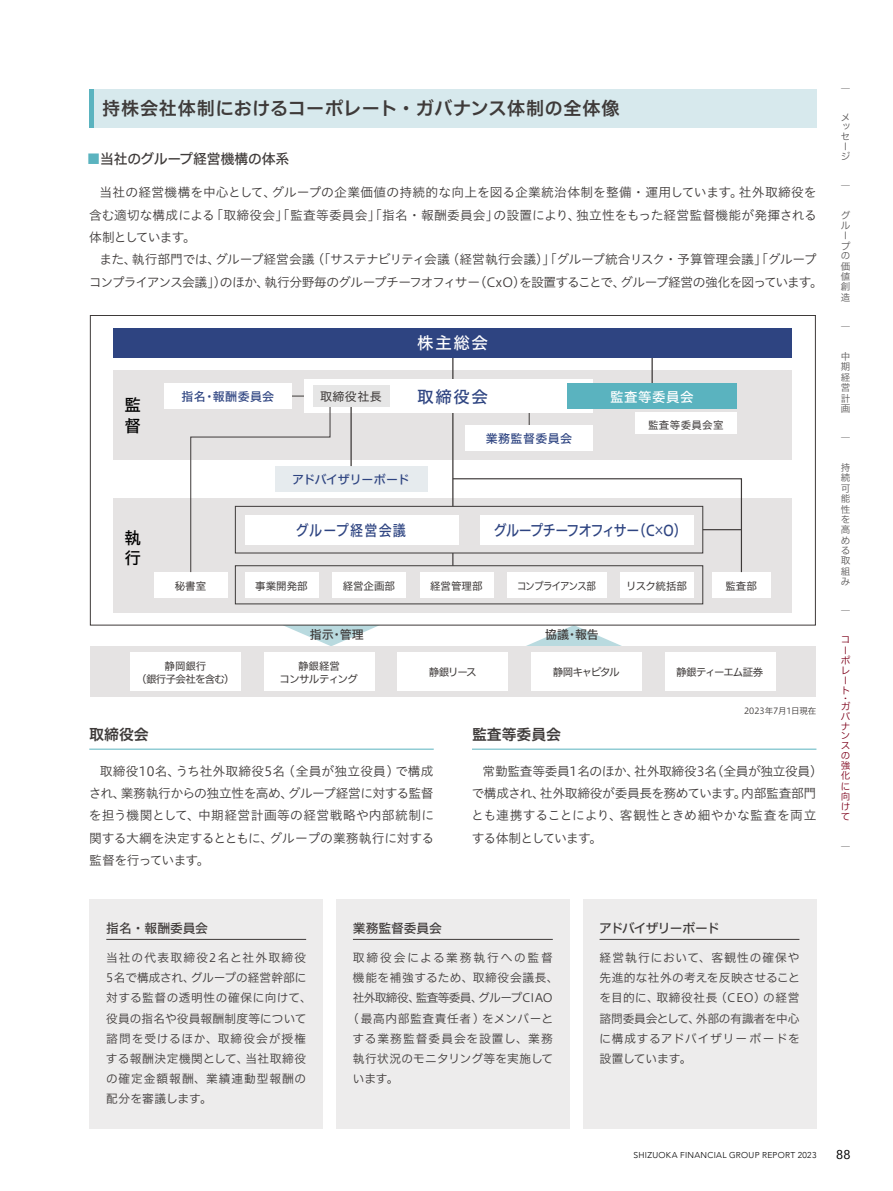
<style>
.page{position:relative;width:893px;height:1191px;background:#fff}
.page>*{position:absolute;margin:0;border:0;box-sizing:border-box;transform-origin:0 0}
.t1{font:18px "Hiragino UD Sans F Std N W6";letter-spacing:.03em;color:#3e3a39}
.t2{font:16.5px "Hiragino UD Sans F Std W5";color:#fff}
.t3{font:16.5px "Hiragino UD Sans F Std W5";color:#2e4481}
.t4{font:16.5px/20.9px "Hiragino UD Sans F Std W5";color:#000}
.t5{font:15px "Hiragino UD Sans F Std W5";letter-spacing:-.07em;color:#2e4481;scale:.87 1}
.t6{font:15px "Hiragino UD Sans F Std W5";letter-spacing:.1em;color:#2e4481;scale:.87 1}
.t7{font:14.85px "Hiragino UD Sans F Std N W6";color:#3e3a39}
.t8{font:13.8px "Hiragino UD Sans F Std N W5";letter-spacing:-.015em;color:#3e3a39}
.t9{font:13.5px "Hiragino UD Sans F Std W5";letter-spacing:.04em;color:#fff}
.t10{font:12.75px/22.4px "Hiragino UD Sans Std W3";letter-spacing:-.03em;color:#3e3a39;text-align:justify}
.t11{font:12.75px/22.4px "Hiragino UD Sans Std W3";letter-spacing:-.055em;color:#3e3a39;text-align:center}
.t12{font:12.75px "Hiragino UD Sans F Std N W5";letter-spacing:-.01em;color:#3e3a39}
.t13{font:12.75px "Hiragino UD Sans F Std N W5";letter-spacing:-.07em;color:#3e3a39}
.t14{font:12.75px "Avenir";color:#000}
.t15{font:12px "Hiragino UD Sans F Std W5";letter-spacing:.03em;color:#2e4481}
.t16{font:12px "Hiragino UD Sans F Std W5";letter-spacing:-.03em;color:#2e4481}
.t17{font:12px "Hiragino UD Sans F Std W5";color:#3e3a39}
.t18{font:12px "Hiragino UD Sans F Std W4";letter-spacing:.04em;color:#3e3a39}
.t19{font:11.7px/20.2px "Hiragino UD Sans F Std N W3";letter-spacing:.04em;color:#3e3a39;text-align:justify}
.t20{font:11.7px "Hiragino UD Sans F Std N W3";letter-spacing:-.06em;color:#3e3a39}
.t21{font:11.7px "Hiragino UD Sans F Std N W3";letter-spacing:.065em;color:#3e3a39}
.t22{font:11.7px "Hiragino UD Sans F Std N W3";letter-spacing:.02em;color:#3e3a39}
.t23{font:11.7px "Hiragino UD Sans F Std N W3";letter-spacing:.085em;color:#3e3a39}
.t24{font:11.7px "Hiragino UD Sans F Std N W3";letter-spacing:.16em;color:#3e3a39}
.t25{font:10.5px/13.5px "Hiragino UD Sans F Std W4";letter-spacing:-.045em;color:#3e3a39;text-align:center}
.t26{font:10.5px "Hiragino UD Sans F Std W4";letter-spacing:-.085em;color:#3e3a39;scale:.9 1}
.t27{font:10.5px "Hiragino UD Sans F Std W4";letter-spacing:-.075em;color:#3e3a39}
.t28{font:10.5px "Hiragino UD Sans F Std W4";letter-spacing:.04em;color:#3e3a39}
.t29{font:10.5px "Hiragino UD Sans F Std W4";letter-spacing:-.115em;color:#3e3a39}
.t30{font:9.6px/10.4px "Hiragino UD Sans F Std N W3";color:#595757}
.t31{font:9.6px/10.1px "Hiragino UD Sans F Std N W3";color:#7d001a}
.t32{font:300 8.55px "Avenir";letter-spacing:.035em;color:#000}
.t33{font:8.55px "Hiragino UD Sans F Std N W3";color:#3e3a39}
.s1{color:#5ab3bf}
</style>
<div class="page">
<div style="left:336px;top:899px;width:234px;height:230px;background:#edecec"></div>
<hr style="left:353px;top:939px;width:200px;height:1px;background:#3e3a39">
<div style="left:583px;top:899px;width:233px;height:230px;background:#edecec"></div>
<hr style="left:600px;top:939px;width:199px;height:1px;background:#3e3a39">
<div style="left:89px;top:899px;width:234px;height:230px;background:#edecec"></div>
<hr style="left:106px;top:939px;width:200px;height:1px;background:#3e3a39">
<div style="left:89px;top:89px;width:727px;height:39px;background:#d7e9ed"></div>
<div style="left:89px;top:89px;width:5px;height:39px;background:#5ab3bf"></div>
<hr style="left:89px;top:748px;width:345px;height:1px;background:#5ab3bf">
<hr style="left:472px;top:748px;width:344px;height:1px;background:#5ab3bf">
<svg style="left:282px;top:625px;width:98px;height:21px"></svg>
<svg style="left:525px;top:625px;width:98px;height:21px"></svg>
<div style="left:114px;top:370px;width:678px;height:90px;background:#e5e3e3"></div>
<svg style="left:529px;top:413px;width:1px;height:12px"></svg>
<svg style="left:292px;top:396px;width:12px;height:1px"></svg>
<div style="left:114px;top:498px;width:678px;height:114px;background:#e5e3e3"></div>
<hr style="left:452px;top:358px;width:1px;height:148px;background:#3e3a39">
<hr style="left:651px;top:358px;width:2px;height:34px;background:#3e3a39">
<div style="left:114px;top:328px;width:678px;height:30px;background:#2e4481"></div>
<div style="left:90px;top:646px;width:725px;height:51px;background:#e5e3e3"></div>
<div style="left:304px;top:379px;width:289px;height:34px;background:#fff"></div>
<div style="left:567px;top:383px;width:170px;height:26px;background:#5ab3bf"></div>
<div style="left:275px;top:466px;width:152px;height:25px;background:#e6ebee"></div>
<div style="left:466px;top:425px;width:127px;height:25px;background:#fff"></div>
<div style="left:635px;top:413px;width:102px;height:21px;background:#fff"></div>
<div style="left:245px;top:515px;width:213px;height:29px;background:#fff"></div>
<div style="left:507px;top:572px;width:99px;height:25px;background:#fff"></div>
<div style="left:245px;top:572px;width:73px;height:25px;background:#fff"></div>
<div style="left:154px;top:572px;width:74px;height:25px;background:#fff"></div>
<div style="left:332px;top:572px;width:74px;height:25px;background:#fff"></div>
<div style="left:420px;top:572px;width:73px;height:25px;background:#fff"></div>
<div style="left:620px;top:572px;width:74px;height:25px;background:#fff"></div>
<div style="left:712px;top:572px;width:59px;height:25px;background:#fff"></div>
<div style="left:131px;top:652px;width:110px;height:39px;background:#fff"></div>
<div style="left:264px;top:652px;width:110px;height:39px;background:#fff"></div>
<div style="left:665px;top:652px;width:110px;height:39px;background:#fff"></div>
<div style="left:531px;top:652px;width:110px;height:39px;background:#fff"></div>
<div style="left:398px;top:652px;width:110px;height:39px;background:#fff"></div>
<div style="left:235px;top:506px;width:468px;height:47px;border:1px solid #3e3a39"></div>
<svg style="left:452px;top:477px;width:290px;height:96px"></svg>
<hr style="left:350px;top:407px;width:2px;height:59px;background:#3e3a39">
<div style="left:165px;top:383px;width:127px;height:26px;background:#fff"></div>
<svg style="left:190px;top:407px;width:141px;height:166px"></svg>
<div style="left:313px;top:385px;width:76px;height:22px;background:#e6e6e6"></div>
<h1 class="t1" style="left:102px;top:95px;width:519px">持株会社体制におけるコーポレート・ガバナンス体制の全体像</h1>
<p class="t8" style="left:87px;top:148px;width:204px"><span class="s1">■</span>当社のグループ経営機構の体系</p>
<p class="t10" style="left:89px;top:181px;width:729px;text-indent:10px">当社の経営機構を中心として、グループの企業価値の持続的な向上を図る企業統治体制を整備・運用しています。社外取締役を含む適切な構成による「取締役会」「監査等委員会」「指名・報酬委員会」の設置により、独立性をもった経営監督機能が発揮される体制としています。</p>
<p class="t11" style="left:89px;top:248px;width:736px">また、執行部門では、グループ経営会議（「サステナビリティ会議（経営執行会議）」「グループ統合リスク・予算管理会議」「グループ<br>コンプライアンス会議」）のほか、執行分野毎のグループチーフオフィサー（CxO）を設置することで、グループ経営の強化を図っています。</p>
<p class="t4" style="left:124px;top:393px;width:17px">監督</p>
<p class="t15" style="left:181px;top:388px;width:94px">指名・報酬委員会</p>
<p class="t18" style="left:320px;top:387px;width:63px">取締役社長</p>
<p class="t2" style="left:417px;top:330px;width:72px">株主総会</p>
<p class="t3" style="left:417px;top:384px;width:72px">取締役会</p>
<p class="t9" style="left:610px;top:386px;width:85px">監査等委員会</p>
<p class="t15" style="left:486px;top:429px;width:88px">業務監督委員会</p>
<p class="t28" style="left:648px;top:417px;width:77px">監査等委員会室</p>
<p class="t16" style="left:292px;top:470px;width:119px">アドバイザリーボード</p>
<p class="t4" style="left:124px;top:526px;width:18px">執行</p>
<p class="t6" style="left:296px;top:519px;width:128px">グループ経営会議</p>
<p class="t5" style="left:494px;top:519px;width:224px">グループチーフオフィサー（C×O）</p>
<p class="t25" style="left:175px;top:579px;width:33px">秘書室</p>
<p class="t25" style="left:255px;top:579px;width:54px">事業開発部</p>
<p class="t25" style="left:343px;top:579px;width:54px">経営企画部</p>
<p class="t25" style="left:430px;top:579px;width:54px">経営管理部</p>
<p class="t26" style="left:517px;top:578px;width:89px">コンプライアンス部</p>
<p class="t25" style="left:626px;top:579px;width:62px">リスク統括部</p>
<p class="t25" style="left:725px;top:579px;width:33px">監査部</p>
<p class="t17" style="left:310px;top:625px;width:55px">指示・管理</p>
<p class="t17" style="left:545px;top:625px;width:55px">協議・報告</p>
<p class="t25" style="left:136px;top:658px;width:100px">静岡銀行<br>（銀行子会社を含む）</p>
<p class="t25" style="left:280px;top:658px;width:80px">静銀経営<br>コンサルティング</p>
<p class="t25" style="left:429px;top:665px;width:50px">静銀リース</p>
<p class="t29" style="left:553px;top:664px;width:68px">静岡キャピタル</p>
<p class="t27" style="left:676px;top:664px;width:89px">静銀ティーエム証券</p>
<p class="t7" style="left:89px;top:723px;width:61px">取締役会</p>
<p class="t10" style="left:89px;top:759px;width:347px;text-indent:11px">取締役10名、うち社外取締役5名（全員が独立役員）で構成され、業務執行からの独立性を高め、グループ経営に対する監督を担う機関として、中期経営計画等の経営戦略や内部統制に関する大綱を決定するとともに、グループの業務執行に対する監督を行っています。</p>
<p class="t33" style="left:744px;top:704px;width:74px">2023年7月1日現在</p>
<p class="t7" style="left:472px;top:723px;width:90px">監査等委員会</p>
<p class="t10" style="left:471px;top:759px;width:353px;text-align:left;text-indent:11px">常勤監査等委員1名のほか、社外取締役3名（全員が独立役員）で構成され、社外取締役が委員長を務めています。内部監査部門とも連携することにより、客観性ときめ細やかな監査を両立する体制としています。</p>
<p class="t12" style="left:106px;top:918px;width:103px">指名・報酬委員会</p>
<p class="t19" style="left:106px;top:946px;width:208px;text-align:left">当社の代表取締役2名と社外取締役<br>5名で構成され、グループの経営幹部に対する監督の透明性の確保に向けて、役員の指名や役員報酬制度等について諮問を受けるほか、取締役会が授権する報酬決定機関として、当社取締役の確定金額報酬、業績連動型報酬の配分を審議します。</p>
<p class="t12" style="left:353px;top:918px;width:90px">業務監督委員会</p>
<p class="t24" style="left:353px;top:948px;width:201px">取締役会による業務執行への監督</p>
<p class="t21" style="left:353px;top:969px;width:207px">機能を補強するため、取締役会議長、</p>
<p class="t20" style="left:353px;top:989px;width:201px">社外取締役、監査等委員、グループCIAO</p>
<p class="t19" style="left:347px;top:1007px;width:208px">（最高内部監査責任者）をメンバーと</p>
<p class="t23" style="left:353px;top:1029px;width:202px">する業務監督委員会を設置し、業務</p>
<p class="t22" style="left:353px;top:1049px;width:202px">執行状況のモニタリング等を実施して</p>
<p class="t19" style="left:353px;top:1068px;width:47px">います。</p>
<p class="t13" style="left:599px;top:918px;width:122px">アドバイザリーボード</p>
<p class="t19" style="left:599px;top:946px;width:202px">経営執行において、客観性の確保や先進的な社外の考えを反映させることを目的に、取締役社長（CEO）の経営諮問委員会として、外部の有識者を中心に構成するアドバイザリーボードを設置しています。</p>
<p class="t30" style="left:841px;top:82px;width:11px">｜</p>
<p class="t30" style="left:841px;top:112px;width:11px;line-height:9.8px">メッセージ</p>
<p class="t30" style="left:841px;top:180px;width:11px">｜</p>
<p class="t30" style="left:841px;top:210px;width:11px">グループの価値創造</p>
<p class="t30" style="left:841px;top:321px;width:11px">｜</p>
<p class="t30" style="left:841px;top:350px;width:11px;text-align:justify">中期経営計画</p>
<p class="t30" style="left:841px;top:432px;width:11px">｜</p>
<p class="t30" style="left:841px;top:462px;width:11px;text-align:justify">持続可能性を高める取組み</p>
<p class="t30" style="left:841px;top:605px;width:11px">｜</p>
<p class="t31" style="left:841px;top:634px;width:11px">コーポレート</p>
<p class="t31" style="left:841px;top:694px;width:11px;line-height:7.9px">・ガ</p>
<p class="t31" style="left:841px;top:711px;width:11px;text-align:justify">バナンスの強化に向けて</p>
<p class="t32" style="left:634px;top:1149px;width:184px">SHIZUOKA FINANCIAL GROUP REPORT 2023</p>
<p class="t14" style="left:836px;top:1144px;width:16px">88</p>
</div>
